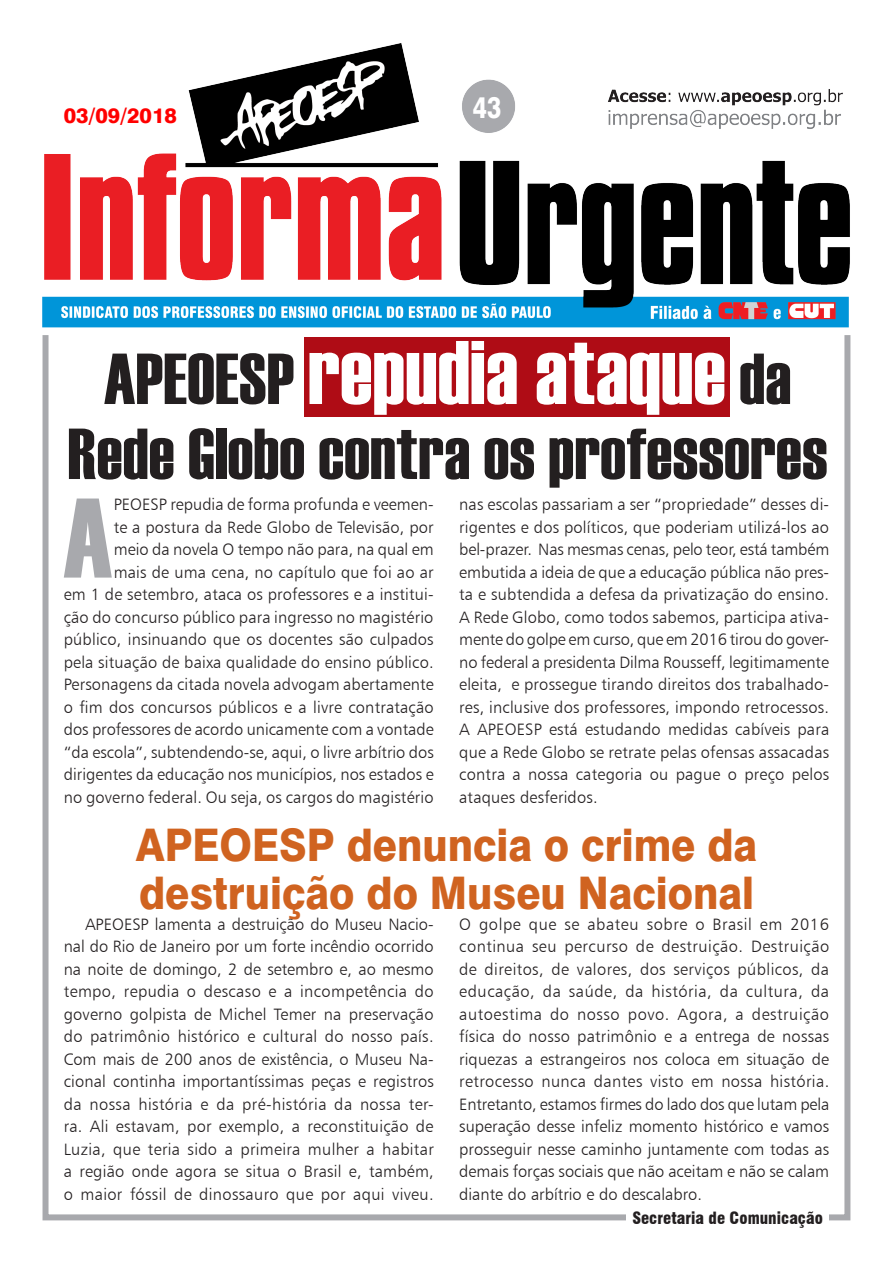
<style>
.page{position:relative;width:893px;height:1263px;background:#fff}
.page>*{position:absolute;margin:0;border:0;box-sizing:border-box;transform-origin:0 0}
.Corpo_do_texto{font:112.95px "Haettenschweiler";color:#a8a9ad}
.Título{font:90px "Haettenschweiler";letter-spacing:.005em;color:#fff}
.Título-2{font:72px "Haettenschweiler";letter-spacing:.005em;color:#231f20}
.Título1{font:800 45px/48px "Swiss 721 BT";color:#d06320;scale:.9 1}
.t1{font:800 30px "Swiss 721 BT";color:#fff;scale:.8 1}
.t2{font:800 21px "Swiss 721 BT";color:#f00}
.Corpo_do_texto-2{font:16.5px/22.5px "Humanist 777 BT Light B";letter-spacing:.01em;color:#231f20;text-align:justify}
.t3{font:900 condensed 16.5px "Swiss 721 BT";color:#231f20}
.s1{font-size:72px;color:#231f20}
</style>
<div class="page">
<div style="left:304px;top:337px;width:425px;height:80px;background:#af0c15"></div>
<div style="left:43px;top:332px;width:807px;height:888px;border:6px solid #a8a9ad"></div>
<img style="left:43px;top:43px;width:807px;height:285px">
<div style="left:627px;top:1210px;width:202px;height:18px;background:#fff"></div>
<p class="t2" style="left:64px;top:103px;width:115px">03/09/2018</p>
<p class="t1" style="left:473px;top:89px;width:37px">43</p>
<p class="Título" style="left:104px;top:311px;width:689px"><span class="s1">APEOESP</span> repudia ataque <span class="s1">da</span></p>
<p class="Título-2" style="left:68px;top:405px;width:761px">Rede Globo contra os professores</p>
<p class="Corpo_do_texto-2" style="left:64px;top:493px;width:372px;text-align:right">PEOESP repudia de forma profunda e veemen-<br>te a postura da Rede Globo de Televisão, por<br>meio da novela O tempo não para, na qual em<br>mais de uma cena, no capítulo que foi ao ar<br>em 1 de setembro, ataca os professores e a institui&shy;ção do concurso público para ingresso no magistério público, insinuando que os docentes são culpados pela situação de baixa qualidade do ensino público.<br>Personagens da citada novela advogam abertamente o fim dos concursos públicos e a livre contratação dos professores de acordo unicamente com a vontade “da escola”, subtendendo-se, aqui, o livre arbítrio dos dirigentes da educação nos municípios, nos estados e no governo federal. Ou seja, os cargos do magistério</p>
<p class="Corpo_do_texto-2" style="left:459px;top:493px;width:372px">nas escolas passariam a ser “propriedade” desses di&shy;rigentes e dos políticos, que poderiam utilizá-los ao bel-prazer. Nas mesmas cenas, pelo teor, está também embutida a ideia de que a educação pública não pres&shy;ta e subtendida a defesa da privatização do ensino.<br>A Rede Globo, como todos sabemos, participa ativa&shy;mente do golpe em curso, que em 2016 tirou do gover&shy;no federal a presidenta Dilma Rousseff, legitimamente eleita, e prossegue tirando direitos dos trabalhado&shy;res, inclusive dos professores, impondo retrocessos.<br>A APEOESP está estudando medidas cabíveis para que a Rede Globo se retrate pelas ofensas assacadas contra a nossa categoria ou pague o preço pelos ataques desferidos.</p>
<p class="Corpo_do_texto" style="left:63px;top:461px;width:51px">A</p>
<p class="Título1" style="left:136px;top:820px;width:692px">APEOESP denuncia o crime da destruição do Museu Nacional</p>
<p class="Corpo_do_texto-2" style="left:64px;top:912px;width:372px;text-indent:21px">APEOESP lamenta a destruição do Museu Nacio&shy;nal do Rio de Janeiro por um forte incêndio ocorrido na noite de domingo, 2 de setembro e, ao mesmo tempo, repudia o descaso e a incompetência do governo golpista de Michel Temer na preservação do patrimônio histórico e cultural do nosso país.<br>Com mais de 200 anos de existência, o Museu Na&shy;cional continha importantíssimas peças e registros da nossa história e da pré-história da nossa ter&shy;ra. Ali estavam, por exemplo, a reconstituição de Luzia, que teria sido a primeira mulher a habitar a região onde agora se situa o Brasil e, também, o maior fóssil de dinossauro que por aqui viveu.</p>
<p class="Corpo_do_texto-2" style="left:459px;top:912px;width:372px">O golpe que se abateu sobre o Brasil em 2016 continua seu percurso de destruição. Destruição de direitos, de valores, dos serviços públicos, da educação, da saúde, da história, da cultura, da autoestima do nosso povo. Agora, a destruição física do nosso patrimônio e a entrega de nossas riquezas a estrangeiros nos coloca em situação de retrocesso nunca dantes visto em nossa história.<br>Entretanto, estamos firmes do lado dos que lutam pela superação desse infeliz momento histórico e vamos prosseguir nesse caminho juntamente com todas as demais forças sociais que não aceitam e não se calam diante do arbítrio e do descalabro.</p>
<p class="t3" style="left:632px;top:1208px;width:192px">Secretaria de Comunicação</p>
</div>
